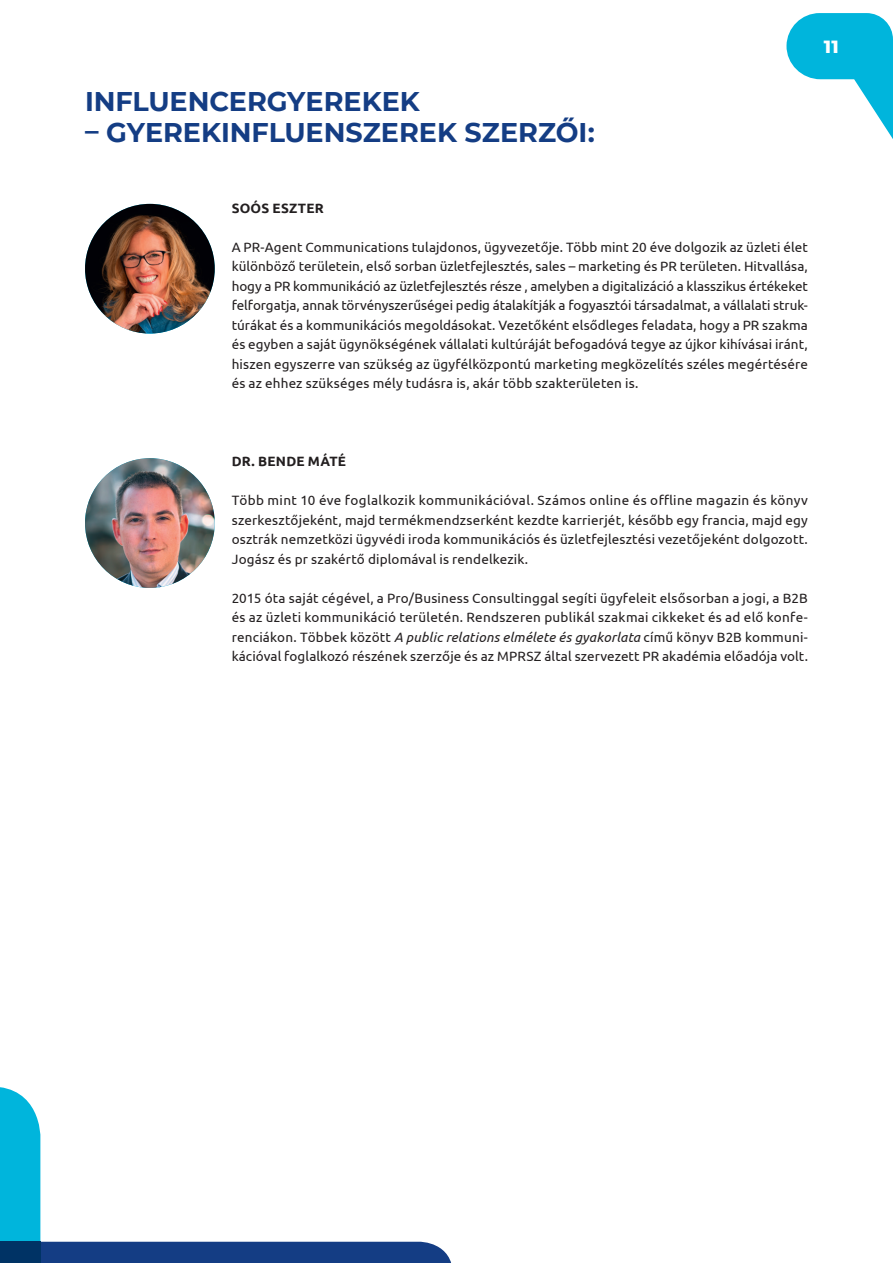
<style>
.page{position:relative;width:893px;height:1263px;background:#fff}
.page>*{position:absolute;margin:0;border:0;box-sizing:border-box;transform-origin:0 0}
.t1{font:700 27px "Montserrat";color:#143d84}
.t2{font:800 18px "Montserrat";color:#fff}
.t3{font:13.5px/19.5px "Ubuntu";letter-spacing:.01em;color:#231f20;text-align:justify}
.t4{font:700 13.5px "Ubuntu";letter-spacing:.015em;color:#231f20}
.s1{font-style:italic}
</style>
<div class="page">
<svg style="left:0;top:1087px;width:451px;height:176px"></svg>
<div style="left:0;top:1242px;width:40px;height:21px;background:#003365"></div>
<svg style="left:786px;top:13px;width:107px;height:126px"></svg>
<img style="left:85px;top:458px;width:130px;height:130px;border-radius:65px">
<img style="left:85px;top:204px;width:130px;height:130px;border-radius:65px">
<h1 class="t1" style="left:85px;top:82px;width:336px">INFLUENCERGYEREKEK</h1>
<h1 class="t1" style="left:85px;top:113px;width:511px">– GYEREKINFLUENSZEREK SZERZŐI:</h1>
<h2 class="t2" style="left:824px;top:34px;width:16px">11</h2>
<p class="t4" style="left:232px;top:200px;width:94px">SOÓS ESZTER</p>
<p class="t3" style="left:232px;top:237px;width:578px">A PR-Agent Communications tulajdonos, ügyvezetője. Több mint 20 éve dolgozik az üzleti élet különböző területein, első sorban üzletfejlesztés, sales – marketing és PR területen. Hitvallása, hogy a PR kommunikáció az üzletfejlesztés része , amelyben a digitalizáció a klasszikus értékeket felforgatja, annak törvényszerűségei pedig átalakítják a fogyasztói társadalmat, a vállalati struk&shy;túrákat és a kommunikációs megoldásokat. Vezetőként elsődleges feladata, hogy a PR szakma és egyben a saját ügynökségének vállalati kultúráját befogadóvá tegye az újkor kihívásai iránt, hiszen egyszerre van szükség az ügyfélközpontú marketing megközelítés széles megértésére és az ehhez szükséges mély tudásra is, akár több szakterületen is.</p>
<p class="t4" style="left:232px;top:453px;width:116px">DR. BENDE MÁTÉ</p>
<p class="t3" style="left:232px;top:490px;width:578px">Több mint 10 éve foglalkozik kommunikációval. Számos online és offline magazin és könyv szerkesztőjeként, majd termékmendzserként kezdte karrierjét, később egy francia, majd egy osztrák nemzetközi ügyvédi iroda kommunikációs és üzletfejlesztési vezetőjeként dolgozott.<br>Jogász és pr szakértő diplomával is rendelkezik.</p>
<p class="t3" style="left:232px;top:588px;width:578px">2015 óta saját cégével, a Pro/Business Consultinggal segíti ügyfeleit elsősorban a jogi, a B2B és az üzleti kommunikáció területén. Rendszeren publikál szakmai cikkeket és ad elő konfe&shy;renciákon. Többek között <span class="s1">A public relations elmélete és gyakorlata</span> című könyv B2B kommuni&shy;kációval foglalkozó részének szerzője és az MPRSZ által szervezett PR akadémia előadója volt.</p>
</div>
